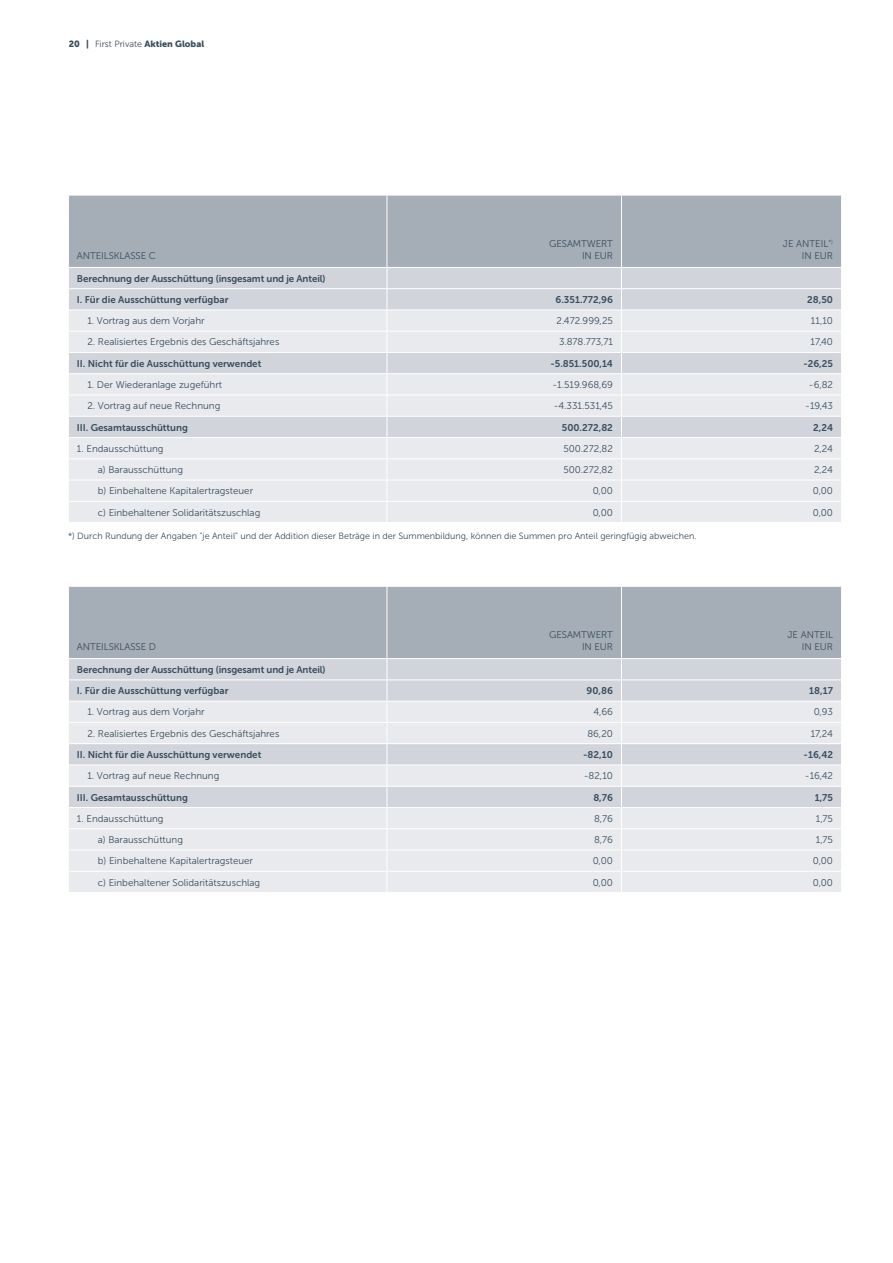
<style>
.page{position:relative;width:893px;height:1263px;background:#fff}
.page>*{position:absolute;margin:0;border:0;box-sizing:border-box;transform-origin:0 0}
.t1{font:9.75px/11.7px "Museo Sans 300";color:#394d5c;text-align:right}
.t2{font:9.75px/21.3px "Museo Sans 700";color:#394d5c}
.t3{font:9px "Museo Sans 300";color:#394d5c}
.t4{font:9px "Museo Sans 900";color:#394d5c}
.s1{font-family:"Museo Sans 300"}
</style>
<div class="page">
<div style="left:69px;top:196px;width:772px;height:71px;background:#a5adb7"></div>
<div style="left:69px;top:268px;width:772px;height:42px;background:#d1d4db"></div>
<svg style="left:69px;top:311px;width:772px;height:211px;background:#e3e5ea"></svg>
<hr style="left:68px;top:288px;width:319px;height:1px;background:#fff">
<hr style="left:387px;top:288px;width:234px;height:1px;background:#fff">
<hr style="left:387px;top:331px;width:234px;height:1px;background:#fff">
<hr style="left:387px;top:352px;width:234px;height:1px;background:#fff">
<hr style="left:387px;top:373px;width:234px;height:1px;background:#fff">
<hr style="left:387px;top:395px;width:234px;height:1px;background:#fff">
<hr style="left:387px;top:416px;width:234px;height:1px;background:#fff">
<hr style="left:387px;top:437px;width:234px;height:1px;background:#fff">
<hr style="left:387px;top:458px;width:234px;height:1px;background:#fff">
<hr style="left:387px;top:480px;width:234px;height:1px;background:#fff">
<hr style="left:387px;top:501px;width:234px;height:1px;background:#fff">
<hr style="left:69px;top:331px;width:318px;height:1px;background:#fff">
<hr style="left:69px;top:352px;width:318px;height:1px;background:#fff">
<hr style="left:69px;top:373px;width:318px;height:1px;background:#fff">
<hr style="left:69px;top:395px;width:318px;height:1px;background:#fff">
<hr style="left:69px;top:416px;width:318px;height:1px;background:#fff">
<hr style="left:69px;top:437px;width:318px;height:1px;background:#fff">
<hr style="left:69px;top:458px;width:318px;height:1px;background:#fff">
<hr style="left:69px;top:480px;width:318px;height:1px;background:#fff">
<hr style="left:69px;top:501px;width:318px;height:1px;background:#fff">
<hr style="left:621px;top:331px;width:220px;height:1px;background:#fff">
<hr style="left:621px;top:352px;width:220px;height:1px;background:#fff">
<hr style="left:621px;top:373px;width:220px;height:1px;background:#fff">
<hr style="left:621px;top:395px;width:220px;height:1px;background:#fff">
<hr style="left:621px;top:416px;width:220px;height:1px;background:#fff">
<hr style="left:621px;top:437px;width:220px;height:1px;background:#fff">
<hr style="left:621px;top:458px;width:220px;height:1px;background:#fff">
<hr style="left:621px;top:480px;width:220px;height:1px;background:#fff">
<hr style="left:621px;top:501px;width:220px;height:1px;background:#fff">
<hr style="left:621px;top:288px;width:221px;height:1px;background:#fff">
<hr style="left:387px;top:196px;width:1px;height:71px;background:#fff">
<svg style="left:387px;top:268px;width:1px;height:254px"></svg>
<hr style="left:621px;top:196px;width:1px;height:71px;background:#fff">
<svg style="left:621px;top:268px;width:1px;height:254px"></svg>
<div style="left:69px;top:587px;width:772px;height:71px;background:#a5adb7"></div>
<div style="left:69px;top:659px;width:772px;height:42px;background:#d1d4db"></div>
<svg style="left:69px;top:702px;width:772px;height:190px;background:#e3e5ea"></svg>
<hr style="left:68px;top:679px;width:319px;height:1px;background:#fff">
<hr style="left:387px;top:679px;width:234px;height:1px;background:#fff">
<hr style="left:387px;top:722px;width:234px;height:1px;background:#fff">
<hr style="left:387px;top:743px;width:234px;height:1px;background:#fff">
<hr style="left:387px;top:764px;width:234px;height:1px;background:#fff">
<hr style="left:387px;top:786px;width:234px;height:1px;background:#fff">
<hr style="left:387px;top:807px;width:234px;height:1px;background:#fff">
<hr style="left:387px;top:828px;width:234px;height:1px;background:#fff">
<hr style="left:387px;top:850px;width:234px;height:1px;background:#fff">
<hr style="left:387px;top:871px;width:234px;height:1px;background:#fff">
<hr style="left:69px;top:722px;width:318px;height:1px;background:#fff">
<hr style="left:69px;top:743px;width:318px;height:1px;background:#fff">
<hr style="left:69px;top:764px;width:318px;height:1px;background:#fff">
<hr style="left:69px;top:786px;width:318px;height:1px;background:#fff">
<hr style="left:69px;top:807px;width:318px;height:1px;background:#fff">
<hr style="left:69px;top:828px;width:318px;height:1px;background:#fff">
<hr style="left:69px;top:850px;width:318px;height:1px;background:#fff">
<hr style="left:69px;top:871px;width:318px;height:1px;background:#fff">
<hr style="left:621px;top:722px;width:220px;height:1px;background:#fff">
<hr style="left:621px;top:743px;width:220px;height:1px;background:#fff">
<hr style="left:621px;top:764px;width:220px;height:1px;background:#fff">
<hr style="left:621px;top:786px;width:220px;height:1px;background:#fff">
<hr style="left:621px;top:807px;width:220px;height:1px;background:#fff">
<hr style="left:621px;top:828px;width:220px;height:1px;background:#fff">
<hr style="left:621px;top:850px;width:220px;height:1px;background:#fff">
<hr style="left:621px;top:871px;width:220px;height:1px;background:#fff">
<hr style="left:621px;top:679px;width:221px;height:1px;background:#fff">
<hr style="left:387px;top:587px;width:1px;height:71px;background:#fff">
<svg style="left:387px;top:659px;width:1px;height:233px"></svg>
<hr style="left:621px;top:587px;width:1px;height:71px;background:#fff">
<svg style="left:621px;top:659px;width:1px;height:233px"></svg>
<p class="t4" style="left:69px;top:39px;width:137px">20 | <span class="s1">First Private</span> Aktien Global</p>
<p class="t1" style="left:77px;top:250px;width:80px">ANTEILSKLASSE C</p>
<p class="t1" style="left:549px;top:238px;width:65px">GESAMTWERT<br>IN EUR</p>
<p class="t1" style="left:783px;top:238px;width:52px">JE ANTEIL<sup>*)<br></sup>IN EUR</p>
<p class="t2" style="left:77px;top:268px;width:250px">Berechnung der Ausschüttung (insgesamt und je Anteil)<br>I. Für die Ausschüttung verfügbar</p>
<p class="t2" style="left:555px;top:289px;width:59px">6.351.772,96</p>
<p class="t2" style="left:807px;top:289px;width:27px">28,50</p>
<p class="t1" style="left:87px;top:315px;width:119px">1. Vortrag aus dem Vorjahr</p>
<p class="t1" style="left:557px;top:315px;width:58px">2.472.999,25</p>
<p class="t1" style="left:811px;top:315px;width:24px">11,10</p>
<p class="t1" style="left:87px;top:336px;width:193px">2. Realisiertes Ergebnis des Geschäftsjahres</p>
<p class="t1" style="left:559px;top:336px;width:55px">3.878.773,71</p>
<p class="t1" style="left:810px;top:336px;width:24px">17,40</p>
<p class="t2" style="left:77px;top:353px;width:186px">II. Nicht für die Ausschüttung verwendet</p>
<p class="t2" style="left:550px;top:353px;width:64px">-5.851.500,14</p>
<p class="t2" style="left:803px;top:353px;width:31px">-26,25</p>
<p class="t1" style="left:87px;top:379px;width:136px">1. Der Wiederanlage zugeführt</p>
<p class="t1" style="left:552px;top:379px;width:62px">-1.519.968,69</p>
<p class="t1" style="left:809px;top:379px;width:26px">-6,82</p>
<p class="t1" style="left:87px;top:400px;width:134px">2. Vortrag auf neue Rechnung</p>
<p class="t1" style="left:554px;top:400px;width:61px">-4.331.531,45</p>
<p class="t1" style="left:805px;top:400px;width:29px">-19,43</p>
<p class="t2" style="left:77px;top:416px;width:113px">III. Gesamtausschüttung</p>
<p class="t2" style="left:562px;top:416px;width:53px">500.272,82</p>
<p class="t2" style="left:813px;top:416px;width:21px">2,24</p>
<p class="t1" style="left:77px;top:443px;width:88px">1. Endausschüttung</p>
<p class="t1" style="left:563px;top:443px;width:51px">500.272,82</p>
<p class="t1" style="left:814px;top:443px;width:21px">2,24</p>
<p class="t1" style="left:98px;top:464px;width:87px">a) Barausschüttung</p>
<p class="t1" style="left:563px;top:464px;width:51px">500.272,82</p>
<p class="t1" style="left:814px;top:464px;width:21px">2,24</p>
<p class="t1" style="left:98px;top:485px;width:157px">b) Einbehaltene Kapitalertragsteuer</p>
<p class="t1" style="left:593px;top:485px;width:22px">0,00</p>
<p class="t1" style="left:813px;top:485px;width:22px">0,00</p>
<p class="t1" style="left:98px;top:506px;width:164px">c) Einbehaltener Solidaritätszuschlag</p>
<p class="t1" style="left:593px;top:506px;width:22px">0,00</p>
<p class="t1" style="left:813px;top:506px;width:22px">0,00</p>
<p class="t3" style="left:68px;top:531px;width:630px">*) Durch Rundung der Angaben "je Anteil" und der Addition dieser Beträge in der Summenbildung, können die Summen pro Anteil geringfügig abweichen.</p>
<p class="t1" style="left:77px;top:641px;width:81px">ANTEILSKLASSE D</p>
<p class="t1" style="left:549px;top:629px;width:65px">GESAMTWERT<br>IN EUR</p>
<p class="t1" style="left:787px;top:629px;width:47px">JE ANTEIL<br>IN EUR</p>
<p class="t2" style="left:77px;top:659px;width:250px">Berechnung der Ausschüttung (insgesamt und je Anteil)<br>I. Für die Ausschüttung verfügbar</p>
<p class="t2" style="left:587px;top:680px;width:28px">90,86</p>
<p class="t2" style="left:809px;top:680px;width:25px">18,17</p>
<p class="t1" style="left:87px;top:706px;width:119px">1. Vortrag aus dem Vorjahr</p>
<p class="t1" style="left:594px;top:706px;width:21px">4,66</p>
<p class="t1" style="left:814px;top:706px;width:21px">0,93</p>
<p class="t1" style="left:87px;top:728px;width:193px">2. Realisiertes Ergebnis des Geschäftsjahres</p>
<p class="t1" style="left:587px;top:728px;width:27px">86,20</p>
<p class="t1" style="left:811px;top:728px;width:24px">17,24</p>
<p class="t2" style="left:77px;top:744px;width:186px">II. Nicht für die Ausschüttung verwendet</p>
<p class="t2" style="left:583px;top:744px;width:31px">-82,10</p>
<p class="t2" style="left:803px;top:744px;width:31px">-16,42</p>
<p class="t1" style="left:87px;top:770px;width:134px">1. Vortrag auf neue Rechnung</p>
<p class="t1" style="left:584px;top:770px;width:31px">-82,10</p>
<p class="t1" style="left:805px;top:770px;width:30px">-16,42</p>
<p class="t2" style="left:77px;top:786px;width:113px">III. Gesamtausschüttung</p>
<p class="t2" style="left:593px;top:786px;width:21px">8,76</p>
<p class="t2" style="left:815px;top:786px;width:20px">1,75</p>
<p class="t1" style="left:77px;top:813px;width:88px">1. Endausschüttung</p>
<p class="t1" style="left:594px;top:813px;width:20px">8,76</p>
<p class="t1" style="left:816px;top:813px;width:19px">1,75</p>
<p class="t1" style="left:98px;top:834px;width:87px">a) Barausschüttung</p>
<p class="t1" style="left:594px;top:834px;width:20px">8,76</p>
<p class="t1" style="left:816px;top:834px;width:19px">1,75</p>
<p class="t1" style="left:98px;top:855px;width:157px">b) Einbehaltene Kapitalertragsteuer</p>
<p class="t1" style="left:593px;top:855px;width:22px">0,00</p>
<p class="t1" style="left:813px;top:855px;width:22px">0,00</p>
<p class="t1" style="left:98px;top:876px;width:164px">c) Einbehaltener Solidaritätszuschlag</p>
<p class="t1" style="left:593px;top:876px;width:22px">0,00</p>
<p class="t1" style="left:813px;top:876px;width:22px">0,00</p>
</div>
